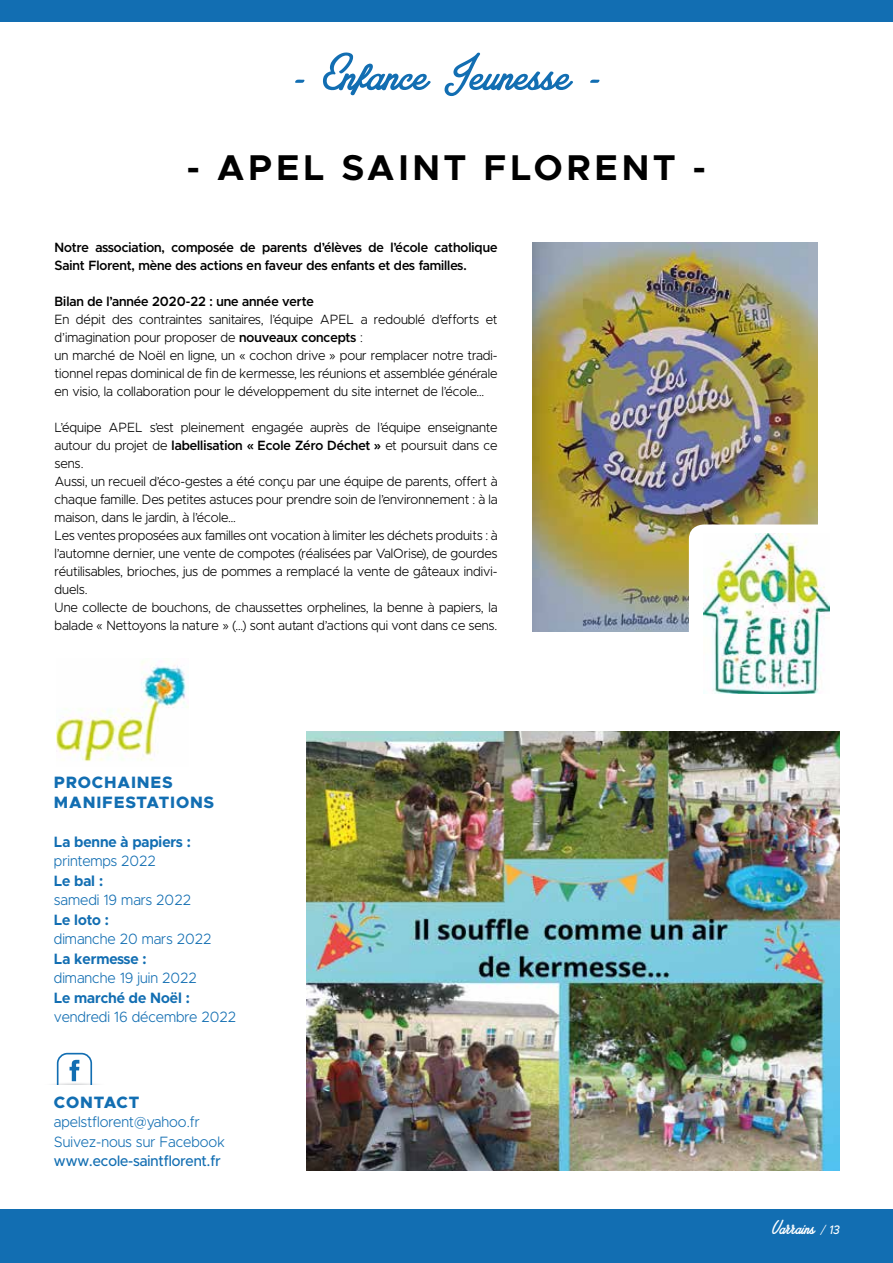
<style>
.page{position:relative;width:893px;height:1263px;background:#fff}
.page>*{position:absolute;margin:0;border:0;box-sizing:border-box;transform-origin:0 0}
.t1{font:54px "Amplify Personal Use Only";color:#126eb2}
.t2{font:700 36px "Metropolis";letter-spacing:.1em;color:#000}
.t3{font:21px "Amplify Personal Use Only";color:#fff;scale:.9 1}
.t4{font:800 16.5px/19.5px "Metropolis";letter-spacing:.05em;color:#126eb2}
.t5{font:300 15px/19.5px "Metropolis";color:#126eb2;scale:.95 1}
.t6{font:700 15px "Metropolis";color:#126eb2;scale:.95 1}
.t7{font:500 15px "Metropolis";color:#126eb2;scale:.95 1}
.t8{font:300 13.5px/18px "Metropolis";color:#000;scale:.95 1}
.t9{font:600 13.5px/18px "Metropolis";color:#000;scale:.95 1}
.s1{font-weight:600}
.s2{font-family:"Metropolis";font-weight:300;font-style:italic;font-size:12.3px}
.s3{font-family:"Metropolis";font-weight:500;font-style:italic;font-size:12.3px}
</style>
<div class="page">
<div style="left:0;top:1209px;width:893px;height:54px;background:#126eb2"></div>
<div style="left:0;top:0;width:893px;height:21px;background:#126eb2"></div>
<svg style="left:56px;top:1052px;width:37px;height:33px"></svg>
<img style="left:533px;top:242px;width:285px;height:389px">
<img style="left:306px;top:731px;width:534px;height:439px">
<img style="left:56px;top:661px;width:133px;height:101px">
<div style="left:689px;top:524px;width:150px;height:179px;background:#fff;border-radius:15px"></div>
<img style="left:703px;top:533px;width:127px;height:161px">
<h1 class="t1" style="left:292px;top:44px;width:311px">- Enfance Jeunesse -</h1>
<h2 class="t2" style="left:187px;top:145px;width:521px">- APEL SAINT FLORENT -</h2>
<p class="t9" style="left:55px;top:238px;width:468px">Notre association, composée de parents d’élèves de l’école catholique<br>Saint Florent, mène des actions en faveur des enfants et des familles.</p>
<p class="t9" style="left:55px;top:292px;width:274px">Bilan de l’année 2020-22 : une année verte</p>
<p class="t8" style="left:55px;top:310px;width:468px">En dépit des contraintes sanitaires, l’équipe APEL a redoublé d’efforts et d’imagination pour proposer de <span class="s1">nouveaux concepts</span> :<br>un marché de Noël en ligne, un « cochon drive » pour remplacer notre tradi&shy;tionnel repas dominical de fin de kermesse, les réunions et assemblée générale en visio, la collaboration pour le développement du site internet de l’école…</p>
<p class="t8" style="left:55px;top:418px;width:468px">L’équipe APEL s’est pleinement engagée auprès de l’équipe enseignante autour du projet de <span class="s1">labellisation « Ecole Zéro Déchet »</span> et poursuit dans ce sens.<br>Aussi, un recueil d’éco-gestes a été conçu par une équipe de parents, offert à chaque famille. Des petites astuces pour prendre soin de l’environnement : à la maison, dans le jardin, à l’école…<br>Les ventes proposées aux familles ont vocation à limiter les déchets produits : à l’automne dernier, une vente de compotes (réalisées par ValOrise), de gourdes réutilisables, brioches, jus de pommes a remplacé la vente de gâteaux indivi&shy;duels.<br>Une collecte de bouchons, de chaussettes orphelines, la benne à papiers, la balade « Nettoyons la nature » (…) sont autant d’actions qui vont dans ce sens.</p>
<p class="t4" style="left:54px;top:772px;width:162px">PROCHAINES<br>MANIFESTATIONS</p>
<p class="t6" style="left:54px;top:832px;width:146px">La benne à papiers :</p>
<p class="t5" style="left:54px;top:851px;width:109px">printemps 2022</p>
<p class="t6" style="left:54px;top:871px;width:53px">Le bal :</p>
<p class="t5" style="left:54px;top:890px;width:146px">samedi 19 mars 2022</p>
<p class="t6" style="left:54px;top:910px;width:59px">Le loto :</p>
<p class="t5" style="left:54px;top:929px;width:167px">dimanche 20 mars 2022</p>
<p class="t6" style="left:54px;top:949px;width:99px">La kermesse :</p>
<p class="t5" style="left:54px;top:968px;width:152px">dimanche 19 juin 2022</p>
<p class="t6" style="left:54px;top:988px;width:145px">Le marché de Noël :</p>
<p class="t5" style="left:54px;top:1007px;width:193px">vendredi 16 décembre 2022</p>
<p class="t4" style="left:54px;top:1092px;width:87px">CONTACT</p>
<p class="t5" style="left:54px;top:1112px;width:182px">apelstflorent@yahoo.fr<br>Suivez-nous sur Facebook</p>
<p class="t7" style="left:54px;top:1151px;width:177px">www.ecole-saintflorent.fr</p>
<h3 class="t3" style="left:772px;top:1215px;width:77px">Varrains <span class="s2">/</span> <span class="s3">13</span></h3>
</div>
